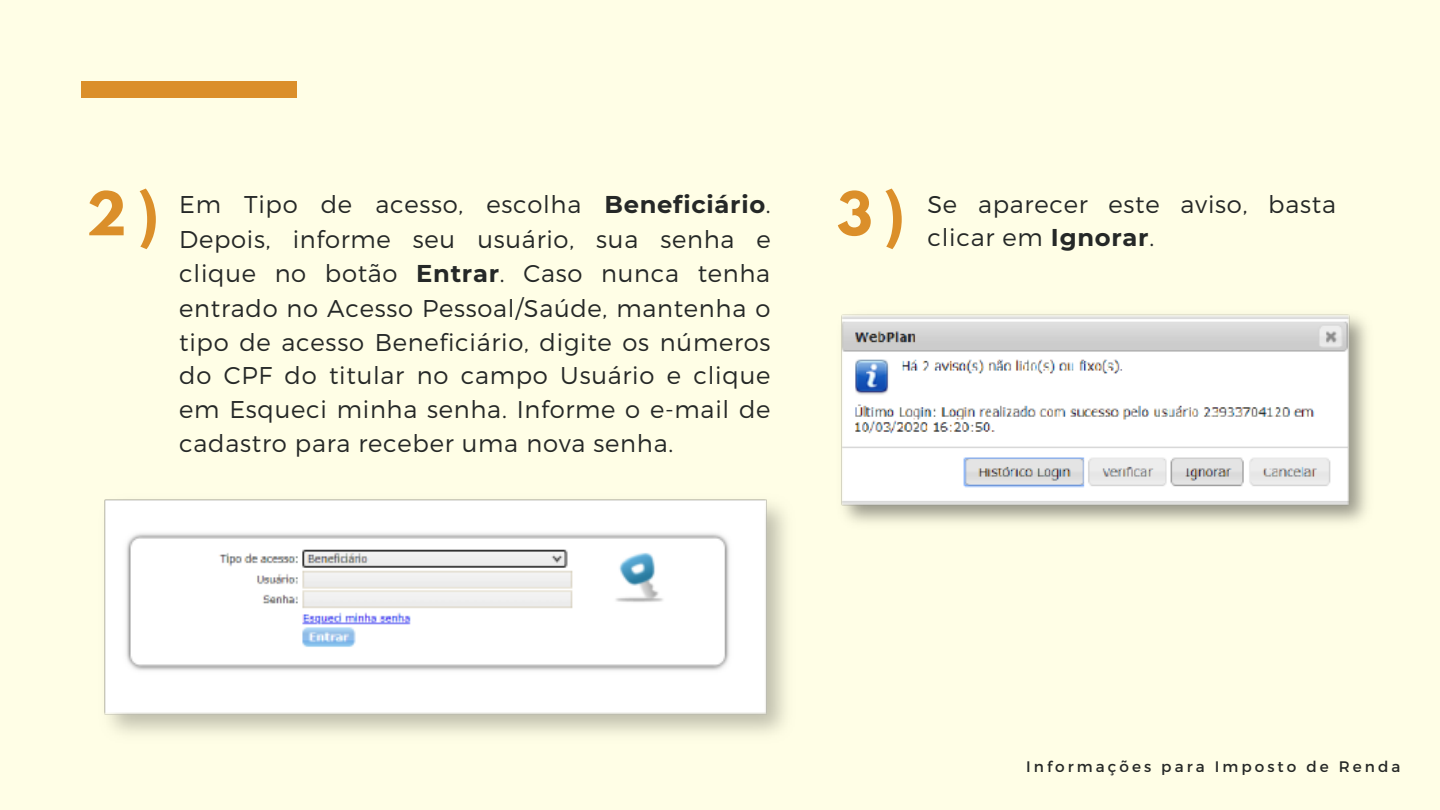
<style>
.page{position:relative;width:1440px;height:810px;background:#fffee6}
.page>*{position:absolute;margin:0;border:0;box-sizing:border-box;transform-origin:0 0}
.t1{font:700 53.4px "League Spartan";color:#db8f2a}
.t2{font:300 24.2px/34.2px "Montserrat";letter-spacing:.03em;color:#252827;text-align:justify}
.t3{font:15.2px "Montserrat";letter-spacing:.2em;color:#252827}
.s1{font-weight:700}
</style>
<div class="page">
<div style="left:81px;top:81px;width:216px;height:17px;background:#db8f2a"></div>
<img style="left:104px;top:499px;width:682px;height:235px">
<img style="left:841px;top:314px;width:526px;height:209px">
<h1 class="t1" style="left:86px;top:187px;width:74px">2)</h1>
<p class="t2" style="left:837px;top:186px;width:501px;line-height:33.8px;text-indent:91px">Se aparecer este aviso, basta<br><sup>3</sup> clicar em <span class="s1">Ignorar</span>.</p>
<h1 class="t1" style="left:883px;top:187px;width:23px">)</h1>
<p class="t2" style="left:179px;top:186px;width:593px">Em Tipo de acesso, escolha <span class="s1">Beneficiário</span>.<br>Depois, informe seu usuário, sua senha e clique no botão <span class="s1">Entrar</span>. Caso nunca tenha entrado no Acesso Pessoal/Saúde, mantenha o tipo de acesso Beneficiário, digite os números do CPF do titular no campo Usuário e clique em Esqueci minha senha. Informe o e-mail de cadastro para receber uma nova senha.</p>
<p class="t3" style="left:1026px;top:757px;width:376px">Informações para Imposto de Renda</p>
</div>
